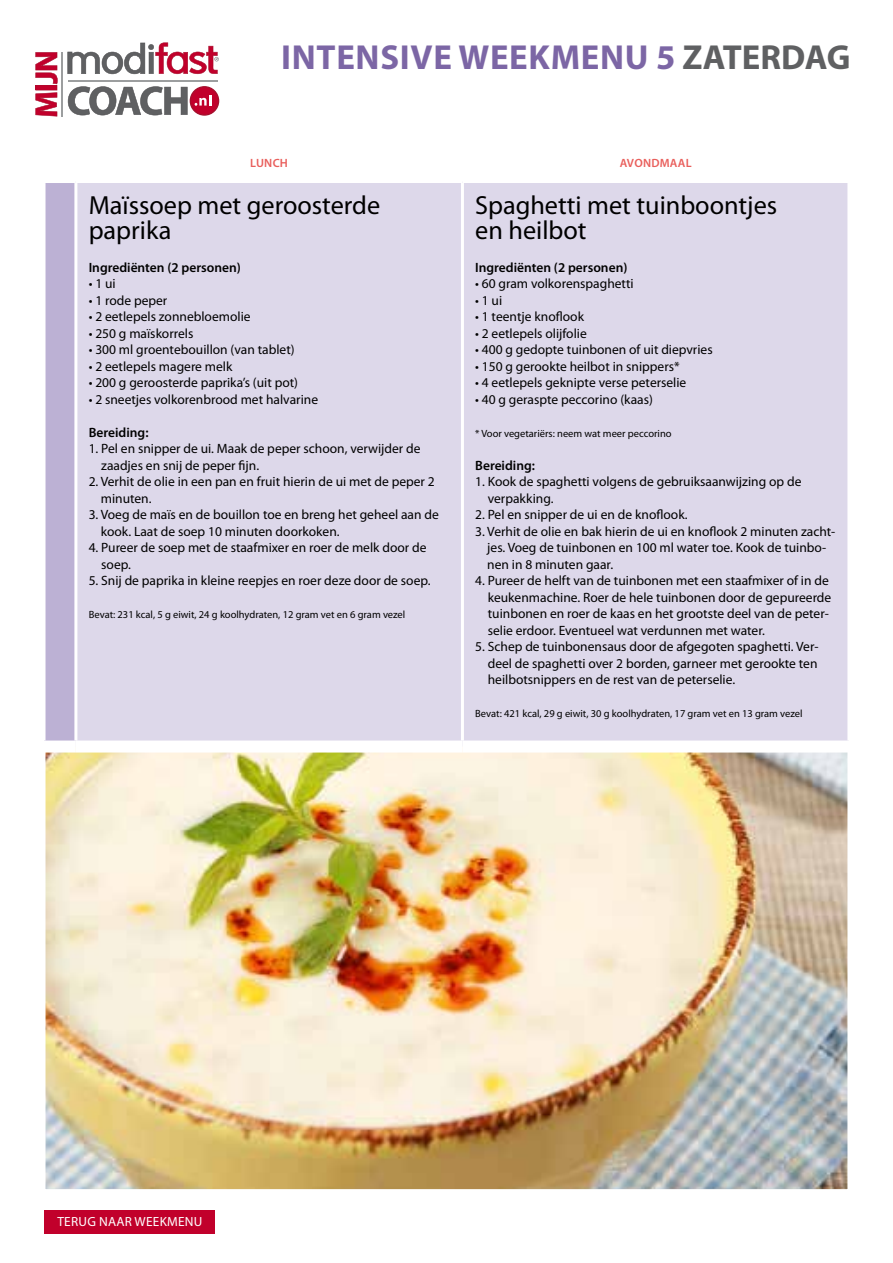
<style>
.page{position:relative;width:893px;height:1263px;background:#fff}
.page>*{position:absolute;margin:0;border:0;box-sizing:border-box;transform-origin:0 0}
.t1{font:700 34.8px "Myriad Pro";letter-spacing:.02em;color:#7c66a5}
.t2{font:26.25px/24.8px "Myriad Pro";color:#000}
.t3{font:13.5px/16.5px "Myriad Pro";color:#000}
.t4{font:600 13.5px "Myriad Pro";color:#000}
.t5{font:13.35px "Myriad Pro";letter-spacing:.02em;color:#fff}
.t6{font:600 12px "Myriad Pro";letter-spacing:.02em;color:#e95f5c}
.t7{font:10.5px "Myriad Pro";color:#000}
.s1{color:#5f6062}
</style>
<div class="page">
<img style="left:47px;top:752px;width:799px;height:436px">
<div style="left:44px;top:182px;width:32px;height:564px;background:#bcb1d4"></div>
<div style="left:77px;top:183px;width:770px;height:557px;background:#ddd8ea"></div>
<hr style="left:43px;top:180px;width:33px;height:3px;background:#fff">
<hr style="left:43px;top:183px;width:3px;height:557px;background:#fff">
<hr style="left:74px;top:183px;width:3px;height:557px;background:#fff">
<hr style="left:461px;top:183px;width:3px;height:557px;background:#fff">
<div style="left:43px;top:740px;width:33px;height:12px;background:#fff"></div>
<div style="left:45px;top:1210px;width:170px;height:24px;background:#c1002b"></div>
<svg style="left:35px;top:52px;width:23px;height:64px"></svg>
<svg style="left:67px;top:43px;width:152px;height:31px"></svg>
<svg style="left:68px;top:86px;width:151px;height:30px"></svg>
<hr style="left:68px;top:80px;width:150px;height:2px;background:#9c9e9f">
<hr style="left:62px;top:52px;width:1px;height:64px;background:#9c9e9f">
<h1 class="t1" style="left:281px;top:37px;width:571px">INTENSIVE WEEKMENU 5 <span class="s1">ZATERDAG</span></h1>
<p class="t6" style="left:250px;top:156px;width:39px">LUNCH</p>
<p class="t6" style="left:620px;top:156px;width:73px">AVONDMAAL</p>
<h2 class="t2" style="left:89px;top:193px;width:293px">Maïssoep met geroosterde paprika</h2>
<p class="t4" style="left:89px;top:260px;width:154px">Ingrediënten (2 personen)</p>
<p class="t3" style="left:89px;top:276px;width:29px">• 1 ui</p>
<p class="t3" style="left:89px;top:292px;width:80px">• 1 rode peper</p>
<p class="t3" style="left:89px;top:309px;width:163px">• 2 eetlepels zonnebloemolie</p>
<p class="t3" style="left:89px;top:325px;width:106px">• 250 g maïskorrels</p>
<p class="t3" style="left:89px;top:342px;width:207px">• 300 ml groentebouillon (van tablet)</p>
<p class="t3" style="left:89px;top:358px;width:145px">• 2 eetlepels magere melk</p>
<p class="t3" style="left:89px;top:375px;width:211px">• 200 g geroosterde paprika’s (uit pot)</p>
<p class="t3" style="left:89px;top:391px;width:231px">• 2 sneetjes volkorenbrood met halvarine</p>
<p class="t4" style="left:89px;top:425px;width:61px">Bereiding:</p>
<p class="t3" style="left:101px;top:441px;width:321px;text-indent:-13px">1. Pel en snipper de ui. Maak de peper schoon, verwijder de zaadjes en snij de peper fijn.</p>
<p class="t3" style="left:101px;top:474px;width:336px;text-indent:-12px">2. Verhit de olie in een pan en fruit hierin de ui met de peper 2 minuten.</p>
<p class="t3" style="left:101px;top:507px;width:340px;text-indent:-12px">3. Voeg de maïs en de bouillon toe en breng het geheel aan de kook. Laat de soep 10 minuten doorkoken.</p>
<p class="t3" style="left:101px;top:540px;width:327px;text-indent:-13px">4. Pureer de soep met de staafmixer en roer de melk door de soep.</p>
<p class="t3" style="left:89px;top:573px;width:343px">5. Snij de paprika in kleine reepjes en roer deze door de soep.</p>
<p class="t7" style="left:89px;top:609px;width:318px">Bevat: 231 kcal, 5 g eiwit, 24 g koolhydraten, 12 gram vet en 6 gram vezel</p>
<h2 class="t2" style="left:475px;top:193px;width:304px">Spaghetti met tuinboontjes en heilbot</h2>
<p class="t4" style="left:475px;top:260px;width:154px">Ingrediënten (2 personen)</p>
<p class="t3" style="left:475px;top:276px;width:160px">• 60 gram volkorenspaghetti</p>
<p class="t3" style="left:475px;top:292px;width:29px">• 1 ui</p>
<p class="t3" style="left:475px;top:309px;width:110px">• 1 teentje knoflook</p>
<p class="t3" style="left:475px;top:325px;width:113px">• 2 eetlepels olijfolie</p>
<p class="t3" style="left:475px;top:342px;width:239px">• 400 g gedopte tuinbonen of uit diepvries</p>
<p class="t3" style="left:475px;top:358px;width:206px">• 150 g gerookte heilbot in snippers*</p>
<p class="t3" style="left:475px;top:375px;width:213px">• 4 eetlepels geknipte verse peterselie</p>
<p class="t3" style="left:475px;top:391px;width:179px">• 40 g geraspte peccorino (kaas)</p>
<p class="t7" style="left:475px;top:427px;width:198px">* Voor vegetariërs: neem wat meer peccorino</p>
<p class="t4" style="left:475px;top:458px;width:61px">Bereiding:</p>
<p class="t3" style="left:488px;top:474px;width:315px;text-indent:-13px">1. Kook de spaghetti volgens de gebruiksaanwijzing op de verpakking.</p>
<p class="t3" style="left:475px;top:507px;width:214px">2. Pel en snipper de ui en de knoflook.</p>
<p class="t3" style="left:487px;top:523px;width:350px;text-indent:-12px">3. Verhit de olie en bak hierin de ui en knoflook 2 minuten zacht&shy;jes. Voeg de tuinbonen en 100 ml water toe. Kook de tuinbo&shy;nen in 8 minuten gaar.</p>
<p class="t3" style="left:488px;top:573px;width:345px;text-indent:-13px">4. Pureer de helft van de tuinbonen met een staafmixer of in de keukenmachine. Roer de hele tuinbonen door de gepureerde tuinbonen en roer de kaas en het grootste deel van de peter&shy;selie erdoor. Eventueel wat verdunnen met water.</p>
<p class="t3" style="left:488px;top:639px;width:332px;text-align:justify;text-indent:-13px">5. Schep de tuinbonensaus door de afgegoten spaghetti. Ver&shy;deel de spaghetti over 2 borden, garneer met gerookte ten heilbotsnippers en de rest van de peterselie.</p>
<p class="t7" style="left:475px;top:708px;width:329px">Bevat: 421 kcal, 29 g eiwit, 30 g koolhydraten, 17 gram vet en 13 gram vezel</p>
<p class="t5" style="left:57px;top:1215px;width:98px">Terug naar Weekmen</p>
<p class="t5" style="left:194px;top:1215px;width:10px">u</p>
</div>
